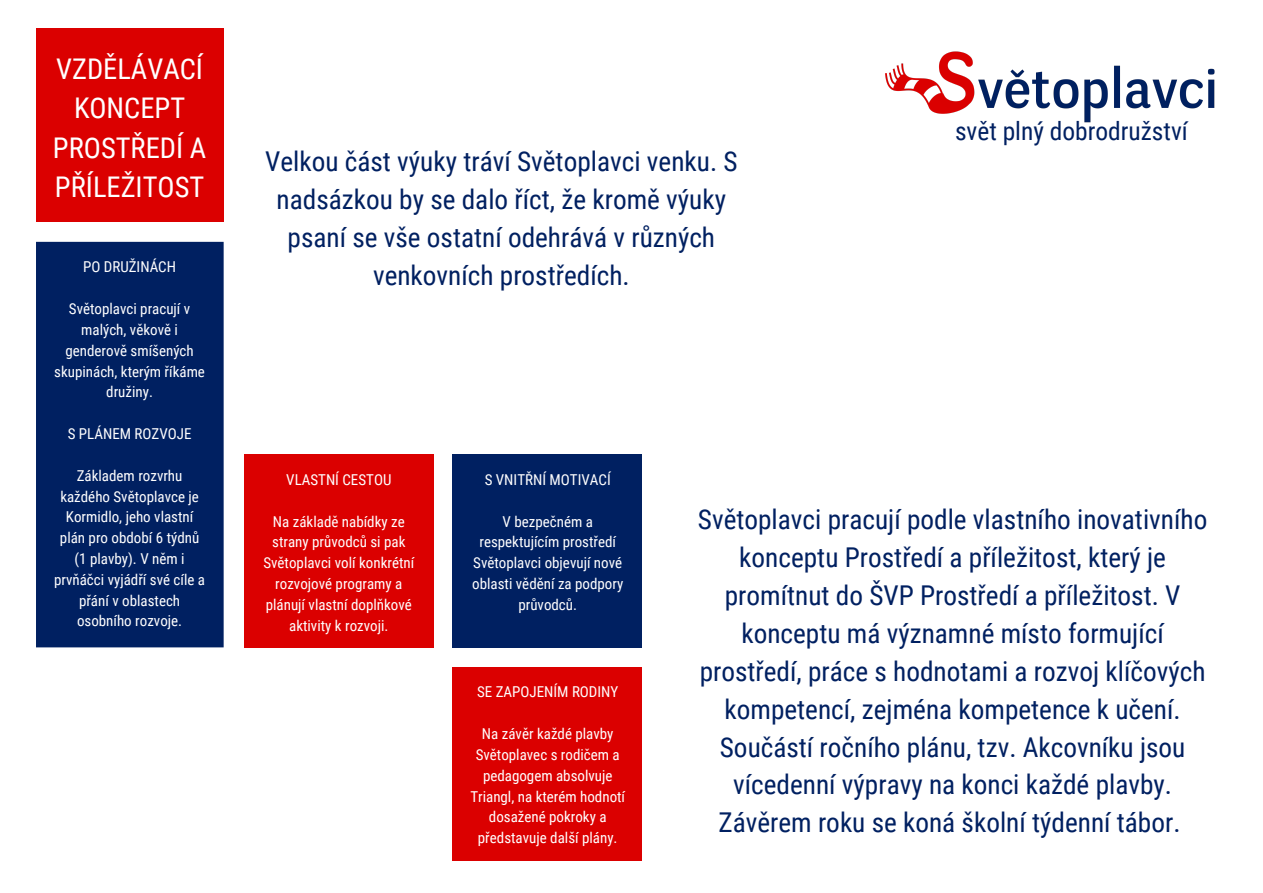
<style>
.page{position:relative;width:1263px;height:893px;background:#fff}
.page>*{position:absolute;margin:0;border:0;box-sizing:border-box;transform-origin:0 0}
.t1{font:28.5px/39.4px "Roboto Condensed";color:#fff;text-align:center}
.t2{font:27.3px/37.9px "Roboto Condensed";color:#002061;text-align:center}
.t3{font:25.42px "Roboto Condensed";color:#002061}
.t4{font:15px/20.9px "Roboto Condensed";color:#fff;text-align:center}
</style>
<div class="page">
<div style="left:452px;top:667px;width:189px;height:193px;background:#db0000"></div>
<div style="left:244px;top:454px;width:189px;height:193px;background:#db0000"></div>
<div style="left:452px;top:454px;width:189px;height:193px;background:#002061"></div>
<div style="left:36px;top:242px;width:188px;height:405px;background:#002061"></div>
<div style="left:36px;top:28px;width:188px;height:193px;background:#db0000"></div>
<img style="left:885px;top:51px;width:330px;height:72px">
<p class="t1" style="left:53px;top:49px;width:155px">VZDĚLÁVACÍ<br>KONCEPT<br>PROSTŘEDÍ A<br>PŘÍLEŽITOST</p>
<p class="t3" style="left:955px;top:116px;width:234px">svět plný dobrodružství</p>
<p class="t2" style="left:265px;top:143px;width:474px">Velkou část výuky tráví Světoplavci venku. S nadsázkou by se dalo říct, že kromě výuky psaní se vše ostatní odehrává v různých venkovních prostředích.</p>
<p class="t4" style="left:83px;top:257px;width:95px">PO DRUŽINÁCH</p>
<p class="t4" style="left:54px;top:298px;width:152px">Světoplavci pracují v malých, věkově i genderově smíšených skupinách, kterým říkáme družiny.</p>
<p class="t4" style="left:68px;top:423px;width:125px">S PLÁNEM ROZVOJE</p>
<p class="t4" style="left:54px;top:465px;width:152px">Základem rozvrhu každého Světoplavce je<br>Kormidlo, jeho vlastní plán pro období 6 týdnů (1 plavby). V něm i prvňáčci vyjádří své cíle a přání v oblastech osobního rozvoje.</p>
<p class="t4" style="left:286px;top:469px;width:107px">VLASTNÍ CESTOU</p>
<p class="t4" style="left:485px;top:469px;width:128px">S VNITŘNÍ MOTIVACÍ</p>
<p class="t4" style="left:472px;top:511px;width:153px">V bezpečném a respektujícím prostředí<br>Světoplavci objevují nové oblasti vědění za podpory průvodců.</p>
<p class="t2" style="left:698px;top:501px;width:511px">Světoplavci pracují podle vlastního inovativního konceptu Prostředí a příležitost, který je promítnut do ŠVP Prostředí a příležitost. V konceptu má významné místo formující prostředí, práce s hodnotami a rozvoj klíčových kompetencí, zejména kompetence k učení.<br>Součástí ročního plánu, tzv. Akcovníku jsou vícedenní výpravy na konci každé plavby.<br>Závěrem roku se koná školní týdenní tábor.</p>
<p class="t4" style="left:263px;top:511px;width:152px">Na základě nabídky ze strany průvodců si pak<br>Světoplavci volí konkrétní rozvojové programy a plánují vlastní doplňkové aktivity k rozvoji.</p>
<p class="t4" style="left:477px;top:682px;width:143px">SE ZAPOJENÍM RODINY</p>
<p class="t4" style="left:470px;top:723px;width:156px">Na závěr každé plavby<br>Světoplavec s rodičem a pedagogem absolvuje<br>Triangl, na kterém hodnotí dosažené pokroky a představuje další plány.</p>
</div>
